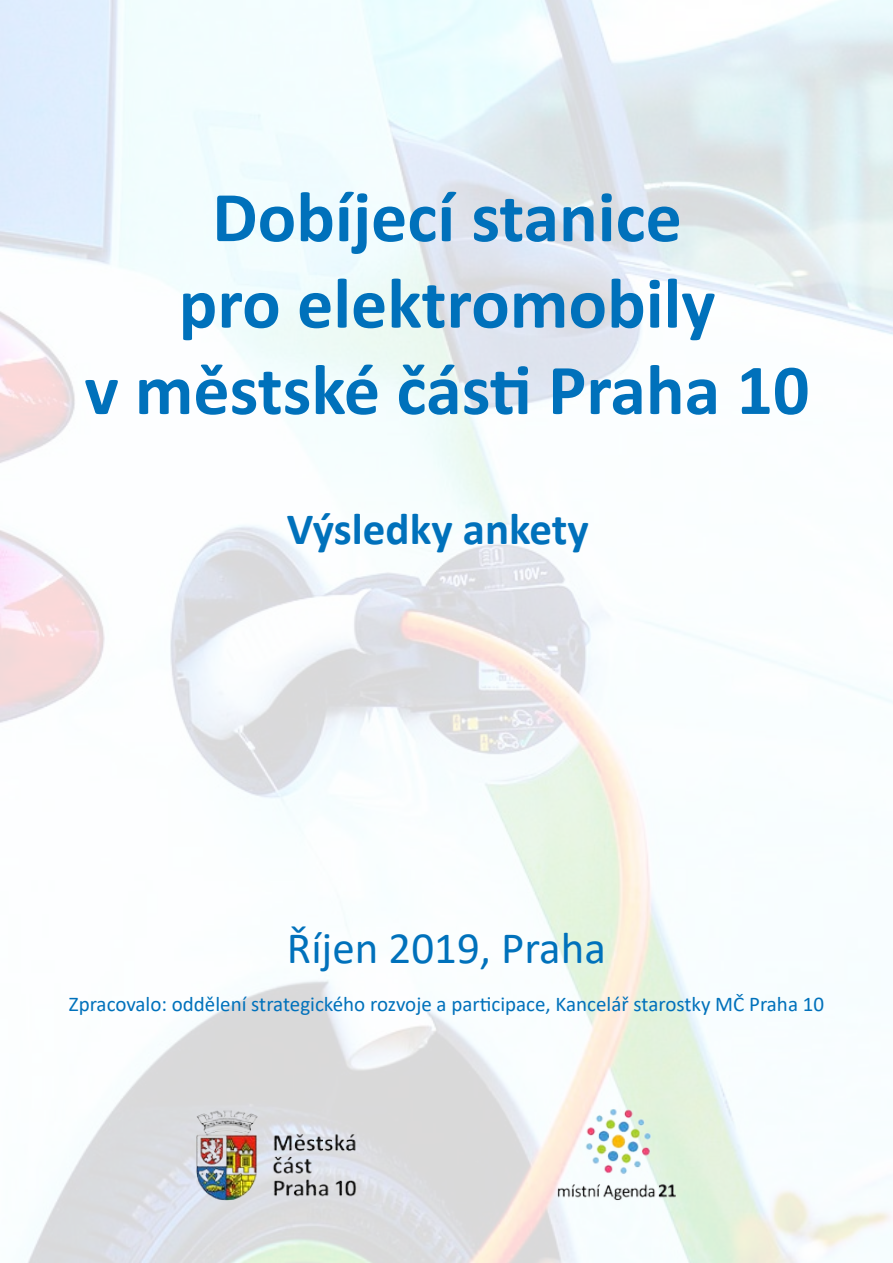
<style>
.page{position:relative;width:893px;height:1263px;background:#fff}
.page>*{position:absolute;margin:0;border:0;box-sizing:border-box;transform-origin:0 0}
.t1{font:700 72px/86.4px "Calibri";color:#0071bb;text-align:center}
.t2{font:45px "Calibri";color:#0071bb}
.t3{font:700 45px "Calibri";color:#0071bb}
.t4{font:21px "Calibri";color:#0071bb}
</style>
<div class="page">
<img style="left:0;top:0;width:893px;height:1263px">
<img style="left:189px;top:1099px;width:196px;height:110px">
<img style="left:541px;top:1092px;width:152px;height:124px">
<h1 class="t1" style="left:85px;top:173px;width:726px">Dobíjecí stanice<br>pro elektromobily<br>v městské části Praha 10</h1>
<h2 class="t3" style="left:287px;top:497px;width:303px">Výsledky ankety</h2>
<h2 class="t2" style="left:287px;top:917px;width:321px">Říjen 2019, Praha</h2>
<p class="t4" style="left:69px;top:989px;width:757px">Zpracovalo: oddělení strategického rozvoje a participace, Kancelář starostky MČ Praha 10</p>
</div>
